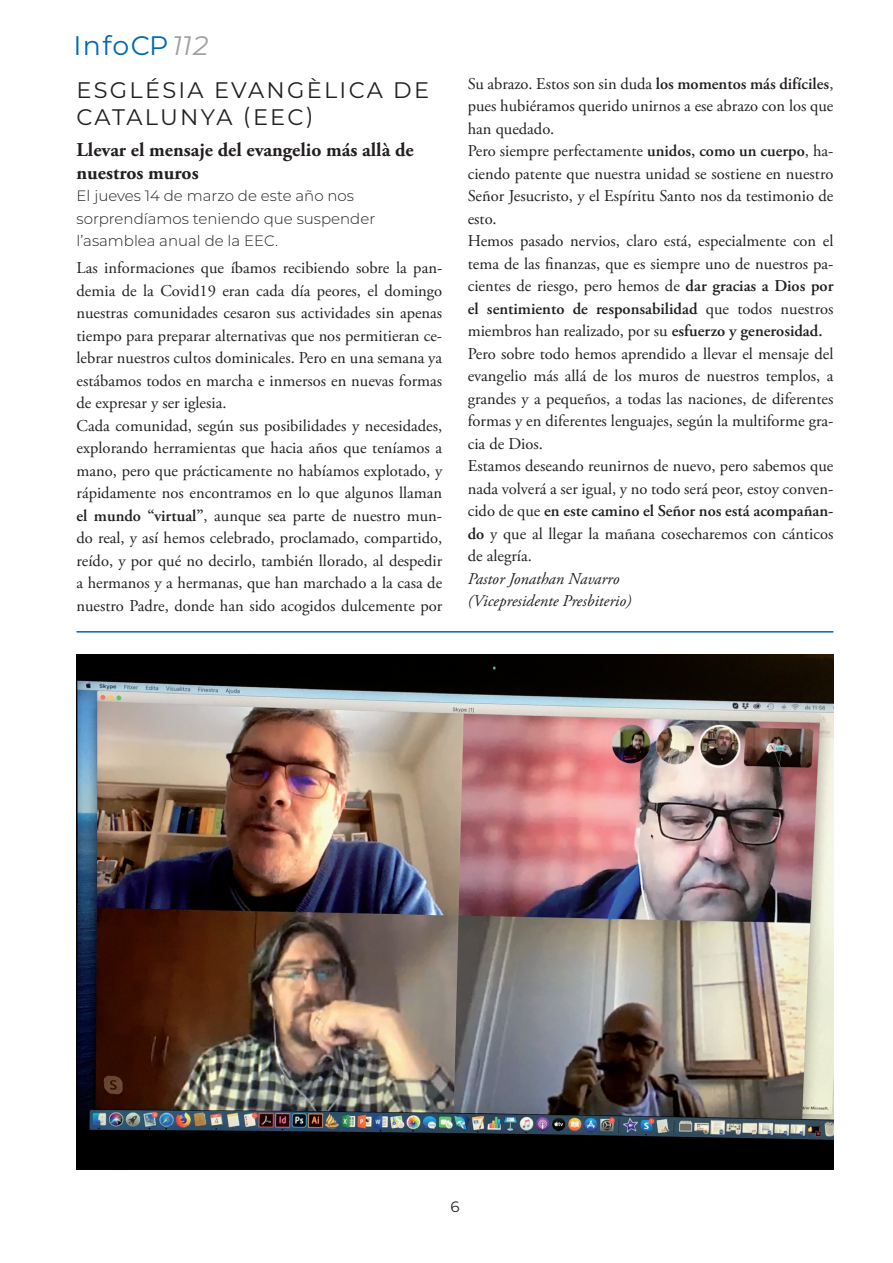
<style>
.page{position:relative;width:893px;height:1263px;background:#fff}
.page>*{position:absolute;margin:0;border:0;box-sizing:border-box;transform-origin:0 0}
.t1{font:26.85px "Montserrat";letter-spacing:.05em;color:#0168b3}
.t2{font:22.5px/27px "Montserrat";letter-spacing:.1em;color:#231f20}
.t3{font:700 19.5px/22.5px "Adobe Garamond Pro";color:#231f20}
.t4{font:16.5px/22.5px "Adobe Garamond Pro";color:#231f20}
.t5{font:italic 16.5px/22.5px "Adobe Garamond Pro";color:#231f20}
.t6{font:300 15px/22.5px "Montserrat";color:#231f20}
.t7{font:15px "Montserrat";color:#231f20}
.s1{font-style:italic;color:#a1a1a5}
.s2{font-weight:600}
</style>
<div class="page">
<hr style="left:77px;top:631px;width:756px;height:1px;background:#0168b3">
<img style="left:77px;top:654px;width:756px;height:515px">
<h1 class="t1" style="left:73px;top:27px;width:136px">InfoCP<span class="s1">112</span></h1>
<h2 class="t2" style="left:77px;top:76px;width:354px">ESGLÉSIA EVANGÈLICA DE<br>CATALUNYA (EEC)</h2>
<p class="t3" style="left:77px;top:139px;width:339px">Llevar el mensaje del evangelio más allà de nuestros muros</p>
<p class="t6" style="left:77px;top:184px;width:300px">El jueves 14 de marzo de este año nos sorprendíamos teniendo que suspender l’asamblea anual de la EEC.</p>
<p class="t4" style="left:77px;top:257px;width:367px">Las informaciones que íbamos recibiendo sobre la pan&shy;demia de la Covid19 eran cada día peores, el domingo nuestras comunidades cesaron sus actividades sin apenas tiempo para preparar alternativas que nos permitieran ce&shy;lebrar nuestros cultos dominicales. Pero en una semana ya estábamos todos en marcha e inmersos en nuevas formas de expresar y ser iglesia.<br>Cada comunidad, según sus posibilidades y necesidades, explorando herramientas que hacia años que teníamos a mano, pero que prácticamente no habíamos explotado, y rápidamente nos encontramos en lo que algunos llaman <span class="s2">el mundo “virtual”</span>, aunque sea parte de nuestro mun&shy;do real, y así hemos celebrado, proclamado, compartido, reído, y por qué no decirlo, también llorado, al despedir a hermanos y a hermanas, que han marchado a la casa de nuestro Padre, donde han sido acogidos dulcemente por</p>
<p class="t4" style="left:468px;top:73px;width:367px">Su abrazo. Estos son sin duda <span class="s2">los momentos más difíciles</span>, pues hubiéramos querido unirnos a ese abrazo con los que han quedado.<br>Pero siempre perfectamente <span class="s2">unidos, como un cuerpo</span>, ha&shy;ciendo patente que nuestra unidad se sostiene en nuestro Señor Jesucristo, y el Espíritu Santo nos da testimonio de esto.<br>Hemos pasado nervios, claro está, especialmente con el tema de las finanzas, que es siempre uno de nuestros pa&shy;cientes de riesgo, pero hemos de <span class="s2">dar gracias a Dios por el sentimiento de responsabilidad</span> que todos nuestros miembros han realizado, por su <span class="s2">esfuerzo y generosidad.<br></span>Pero sobre todo hemos aprendido a llevar el mensaje del evangelio más allá de los muros de nuestros templos, a grandes y a pequeños, a todas las naciones, de diferentes formas y en diferentes lenguajes, según la multiforme gra&shy;cia de Dios.<br>Estamos deseando reunirnos de nuevo, pero sabemos que nada volverá a ser igual, y no todo será peor, estoy conven&shy;cido de que <span class="s2">en este camino el Señor nos está acompañan&shy;do</span> y que al llegar la mañana cosecharemos con cánticos de alegría.</p>
<p class="t5" style="left:468px;top:568px;width:165px">Pastor Jonathan Navarro (Vicepresidente Presbiterio)</p>
<p class="t7" style="left:451px;top:1196px;width:11px">6</p>
</div>
